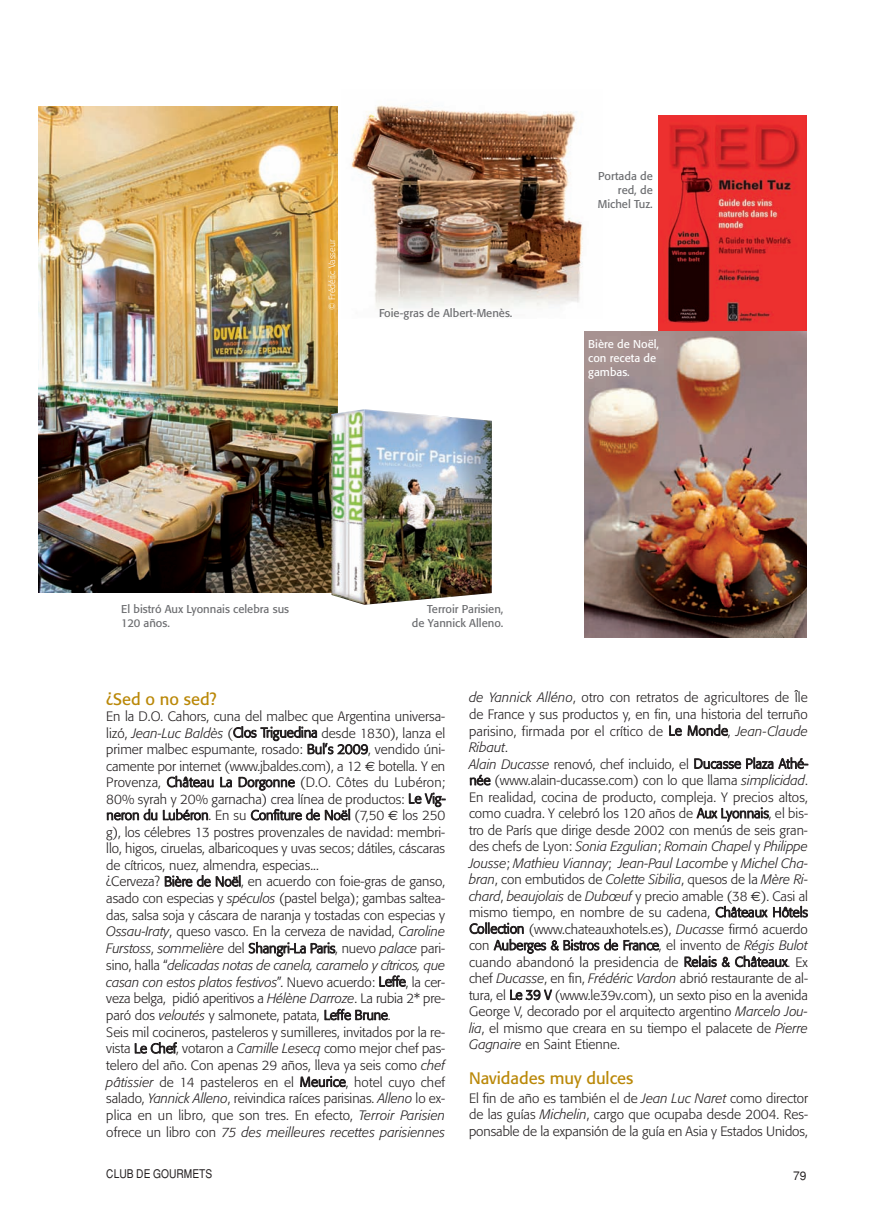
<style>
.page{position:relative;width:893px;height:1212px;background:#fff}
.page>*{position:absolute;margin:0;border:0;box-sizing:border-box;transform-origin:0 0}
.t1{font:16.5px "Formata";color:#ba8808}
.t2{font:300 13.5px/16.6px "Formata";color:#231f20}
.t3{font:12px "Helvetica";color:#231f20;scale:.85 1}
.t4{font:12px "Helvetica";color:#231f20}
.t5{font:11.25px/14.1px "Formata";color:#6c6d70;text-align:right}
.t6{font:11.25px/14.1px "Formata";color:#fff}
.t7{font:300 9px "Formata";color:#fff}
.s1{font-style:italic}
.s2{font-family:"Euro Sans Std";font-weight:400}
</style>
<div class="page">
<img style="left:351px;top:105px;width:232px;height:204px">
<img style="left:659px;top:115px;width:147px;height:216px">
<img style="left:584px;top:331px;width:223px;height:306px">
<img style="left:39px;top:106px;width:299px;height:486px">
<img style="left:331px;top:409px;width:161px;height:196px">
<p class="t7" style="left:328px;top:310px;width:72px;rotate:-90deg">© Frédéric Vasseur</p>
<p class="t5" style="left:379px;top:307px;width:135px">Foie-gras de Albert-Menès.</p>
<p class="t5" style="left:598px;top:170px;width:57px">Portada de red, de<br>Michel Tuz.</p>
<p class="t6" style="left:588px;top:337px;width:72px">Bière de Noël, con receta de gambas.</p>
<p class="t5" style="left:121px;top:602px;width:169px;text-align:left">El bistró Aux Lyonnais celebra sus<br>120 años.</p>
<p class="t5" style="left:412px;top:603px;width:93px">Terroir Parisien, de Yannick Alleno.</p>
<p class="t1" style="left:106px;top:692px;width:112px">¿Sed o no sed?</p>
<p class="t2" style="left:106px;top:709px;width:341px">En la D.O. Cahors, cuna del malbec que Argentina universa&shy;lizó, <span class="s1">Jean-Luc Baldès</span> (Clos Triguedina desde 1830), lanza el primer malbec espumante, rosado: Bul’s 2009, vendido úni&shy;camente por internet (www.jbaldes.com), a 12 <span class="s2">€</span> botella. Y en Provenza, Château La Dorgonne (D.O. Côtes du Lubéron; 80% syrah y 20% garnacha) crea línea de productos: Le Vig&shy;neron du Lubéron. En su Confiture de Noël (7,50 <span class="s2">€</span> los 250 g), los célebres 13 postres provenzales de navidad: membri&shy;llo, higos, ciruelas, albaricoques y uvas secos; dátiles, cáscaras de cítricos, nuez, almendra, especias...<br>¿Cerveza? Bière de Noël, en acuerdo con foie-gras de ganso, asado con especias y <span class="s1">spéculos</span> (pastel belga); gambas saltea&shy;das, salsa soja y cáscara de naranja y tostadas con especias y <span class="s1">Ossau-Iraty</span>, queso vasco. En la cerveza de navidad, <span class="s1">Caroline Furstoss</span>, <span class="s1">sommelière</span> del Shangri-La Paris, nuevo <span class="s1">palace</span> pari&shy;sino, halla “<span class="s1">delicadas notas de canela, caramelo y cítricos, que casan con estos platos festivos</span>”. Nuevo acuerdo: Leffe, la cer&shy;veza belga, pidió aperitivos a <span class="s1">Hélène Darroze</span>. La rubia 2* pre&shy;paró dos <span class="s1">veloutés</span> y salmonete, patata, Leffe Brune.<br>Seis mil cocineros, pasteleros y sumilleres, invitados por la re&shy;vista Le Chef, votaron a <span class="s1">Camille Lesecq</span> como mejor chef pas&shy;telero del año. Con apenas 29 años, lleva ya seis como <span class="s1">chef pâtissier</span> de 14 pasteleros en el Meurice, hotel cuyo chef salado, <span class="s1">Yannick Alleno</span>, reivindica raíces parisinas. <span class="s1">Alleno</span> lo ex&shy;plica en un libro, que son tres. En efecto, <span class="s1">Terroir Parisien </span>ofrece un libro con <span class="s1">75 des meilleures recettes parisiennes</span></p>
<p class="t3" style="left:106px;top:1167px;width:126px">CLUB DE GOURMETS</p>
<p class="t2" style="left:469px;top:690px;width:341px"><span class="s1">de Yannick Alléno</span>, otro con retratos de agricultores de Île de France y sus productos y, en fin, una historia del terruño parisino, firmada por el crítico de Le Monde, <span class="s1">Jean-Claude Ribaut</span>.<br><span class="s1">Alain Ducasse</span> renovó, chef incluido, el Ducasse Plaza Athé&shy;née (www.alain-ducasse.com) con lo que llama <span class="s1">simplicidad</span>.<br>En realidad, cocina de producto, compleja. Y precios altos, como cuadra. Y celebró los 120 años de Aux Lyonnais, el bis&shy;tro de París que dirige desde 2002 con menús de seis gran&shy;des chefs de Lyon: <span class="s1">Sonia Ezgulian</span>; <span class="s1">Romain Chapel</span> y <span class="s1">Philippe Jousse</span>; <span class="s1">Mathieu Viannay</span>; <span class="s1">Jean-Paul Lacombe</span> y <span class="s1">Michel Cha&shy;bran</span>, con embutidos de <span class="s1">Colette Sibilia</span>, quesos de la <span class="s1">Mère Ri&shy;chard</span>, <span class="s1">beaujolais</span> de <span class="s1">Dubœuf</span> y precio amable (38 <span class="s2">€</span>). Casi al mismo tiempo, en nombre de su cadena, Châteaux Hôtels Collection (www.chateauxhotels.es), <span class="s1">Ducasse</span> firmó acuerdo con Auberges &amp; Bistros de France, el invento de <span class="s1">Régis Bulot </span>cuando abandonó la presidencia de Relais &amp; Châteaux. Ex chef <span class="s1">Ducasse</span>, en fin, <span class="s1">Frédéric Vardon</span> abrió restaurante de al&shy;tura, el Le 39 V (www.le39v.com), un sexto piso en la avenida George V, decorado por el arquitecto argentino <span class="s1">Marcelo Jou&shy;lia</span>, el mismo que creara en su tiempo el palacete de <span class="s1">Pierre Gagnaire</span> en Saint Etienne.</p>
<p class="t1" style="left:469px;top:1071px;width:166px">Navidades muy dulces</p>
<p class="t2" style="left:469px;top:1090px;width:340px;text-align:justify">El fin de año es también el de <span class="s1">Jean Luc Naret</span> como director de las guías <span class="s1">Michelin</span>, cargo que ocupaba desde 2004. Res&shy;ponsable de la expansión de la guía en Asia y Estados Unidos,</p>
<p class="t4" style="left:793px;top:1168px;width:15px">79</p>
</div>
